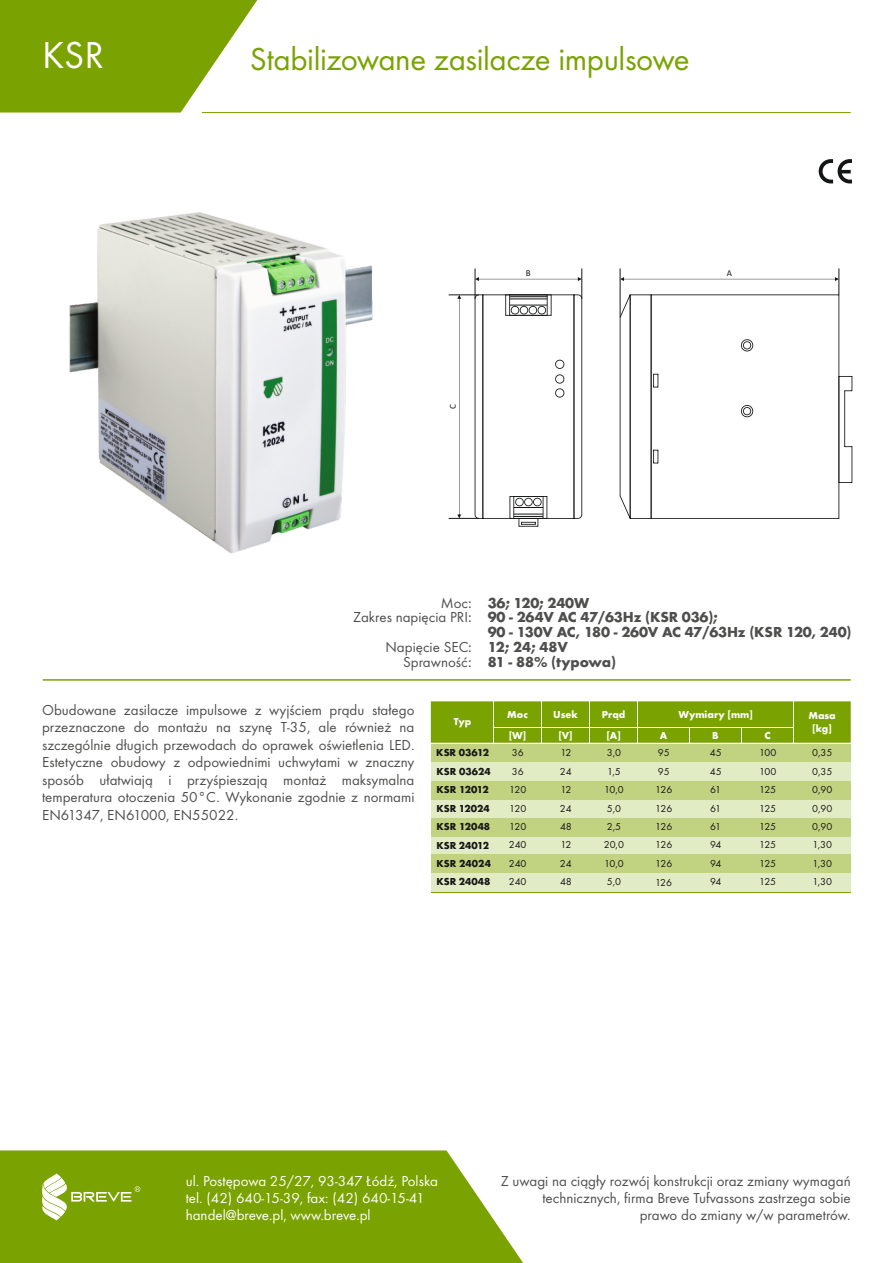
<style>
.page{position:relative;width:893px;height:1263px;background:#fff}
.page>*{position:absolute;margin:0;border:0;box-sizing:border-box;transform-origin:0 0}
.t1{font:39px "Futura TEE";color:#fff}
.t2{font:33px "Futura TEE";letter-spacing:-.015em;color:#7aa200}
.t3{font:15px/17.4px "Futura TEE";color:#4e4e4d;text-align:right}
.t4{font:700 15px/14.9px "Futura TEE";letter-spacing:-.01em;color:#4e4e4d}
.t5{font:15px/17.4px "Futura TEE";color:#fff}
.t6{font:10.5px/18.9px "Futura TEE";color:#151616}
.t7{font:700 10.5px/18.9px "Futura TEE";color:#151616}
.t8{font:700 10.5px/12.8px "Futura TEE";color:#fff;text-align:center}
.t9{font:700 10.5px "Futura TEE";letter-spacing:-.025em;color:#151616}
.t10{font:9px "Calibri";color:#151616}
.s1{font-weight:400}
.s2{font-family:"Calibri";font-weight:400}
.s3{font-family:"Calibri"}
</style>
<div class="page">
<svg style="left:0;top:1150px;width:523px;height:113px;background:#85a915"></svg>
<svg style="left:40px;top:1173px;width:100px;height:47px"></svg>
<hr style="left:43px;top:679px;width:808px;height:1px;background:#7aa200">
<hr style="left:202px;top:112px;width:649px;height:1px;background:#7aa200">
<svg style="left:0;top:0;width:258px;height:113px;background:#8eb026"></svg>
<svg style="left:819px;top:159px;width:33px;height:24px"></svg>
<svg style="left:620px;top:268px;width:232px;height:251px"></svg>
<svg style="left:475px;top:294px;width:107px;height:233px"></svg>
<hr style="left:581px;top:268px;width:1px;height:31px;background:#151616">
<hr style="left:475px;top:268px;width:1px;height:31px;background:#151616">
<svg style="left:475px;top:277px;width:107px;height:4px"></svg>
<hr style="left:449px;top:518px;width:30px;height:1px;background:#151616">
<hr style="left:449px;top:295px;width:30px;height:1px;background:#151616">
<svg style="left:457px;top:295px;width:4px;height:223px"></svg>
<div style="left:431px;top:743px;width:420px;height:19px;background:#c1d381"></div>
<div style="left:431px;top:762px;width:420px;height:19px;background:#e2ecc4"></div>
<svg style="left:431px;top:701px;width:420px;height:42px;background:#7fa509"></svg>
<hr style="left:637px;top:701px;width:1px;height:41px;background:#fff">
<hr style="left:431px;top:743px;width:420px;height:1px;background:#fff">
<hr style="left:541px;top:701px;width:1px;height:42px;background:#fff">
<hr style="left:589px;top:701px;width:1px;height:42px;background:#fff">
<div style="left:431px;top:799px;width:420px;height:19px;background:#e2ecc4"></div>
<div style="left:431px;top:781px;width:420px;height:18px;background:#c1d381"></div>
<div style="left:431px;top:836px;width:420px;height:19px;background:#e2ecc4"></div>
<div style="left:431px;top:818px;width:420px;height:18px;background:#c1d381"></div>
<div style="left:431px;top:873px;width:420px;height:18px;background:#e2ecc4"></div>
<div style="left:431px;top:855px;width:420px;height:18px;background:#c1d381"></div>
<hr style="left:431px;top:891px;width:420px;height:1px;background:#7aa200">
<img style="left:69px;top:212px;width:304px;height:342px">
<h1 class="t1" style="left:42px;top:39px;width:63px">KSR</h1>
<h2 class="t2" style="left:250px;top:45px;width:441px">Stabilizowane zasilacze impulsowe</h2>
<p class="t10" style="left:449px;top:409px;width:6px;rotate:-90deg">C</p>
<p class="t10" style="left:526px;top:269px;width:6px">B</p>
<p class="t10" style="left:727px;top:269px;width:7px">A</p>
<p class="t4" style="left:441px;top:596px;width:150px"><span class="s1">Moc</span><span class="s2">:</span> 36; 120; 240W</p>
<p class="t4" style="left:488px;top:611px;width:365px">90 - 264V AC 47/63Hz (KSR 036);<br>90 - 130V AC, 180 - 260V AC 47/63Hz (KSR 120, 240)<br>12; 24; 48V</p>
<p class="t3" style="left:353px;top:604px;width:120px;line-height:29.8px">Zakres napięcia PRI<span class="s3">:<br></span>Napięcie SEC<span class="s3">:</span></p>
<p class="t4" style="left:488px;top:656px;width:130px">81 - 88% (typowa)</p>
<p class="t3" style="left:403px;top:655px;width:70px">Sprawność<span class="s3">:</span></p>
<p class="t3" style="left:42px;top:703px;width:374px;text-align:justify">Obudowane zasilacze impulsowe z wyjściem prądu stałego przeznaczone do montażu na szynę T-35, ale również na szczególnie długich przewodach do oprawek oświetlenia LED.<br>Estetyczne obudowy z odpowiednimi uchwytami w znaczny sposób ułatwiają i przyśpieszają montaż maksymalna temperatura otoczenia 50°C. Wykonanie zgodnie z normami EN61347, EN61000, EN55022.</p>
<p class="t8" style="left:454px;top:716px;width:19px">Typ</p>
<p class="t7" style="left:436px;top:744px;width:56px">KSR 03612<br>KSR 03624</p>
<p class="t8" style="left:678px;top:709px;width:76px">Wymiary [mm]</p>
<p class="t8" style="left:553px;top:709px;width:26px">Usek</p>
<p class="t6" style="left:560px;top:744px;width:13px">12<br>24</p>
<p class="t8" style="left:602px;top:709px;width:25px">Prąd</p>
<p class="t6" style="left:607px;top:744px;width:16px">3,0</p>
<p class="t6" style="left:658px;top:744px;width:13px">95</p>
<p class="t6" style="left:710px;top:744px;width:13px">45</p>
<p class="t6" style="left:759px;top:744px;width:19px">100</p>
<p class="t6" style="left:812px;top:744px;width:22px">0,35</p>
<p class="t6" style="left:607px;top:763px;width:15px">1,5</p>
<p class="t6" style="left:658px;top:763px;width:13px">95</p>
<p class="t6" style="left:710px;top:763px;width:13px">45</p>
<p class="t6" style="left:759px;top:763px;width:19px">100</p>
<p class="t6" style="left:812px;top:763px;width:22px">0,35</p>
<p class="t8" style="left:507px;top:709px;width:22px">Moc</p>
<p class="t6" style="left:512px;top:744px;width:13px">36<br>36</p>
<p class="t8" style="left:808px;top:710px;width:29px">Masa [kg]</p>
<p class="t8" style="left:509px;top:730px;width:19px">[W]</p>
<p class="t8" style="left:606px;top:730px;width:16px">[A]</p>
<p class="t8" style="left:558px;top:730px;width:16px">[V]</p>
<p class="t8" style="left:660px;top:730px;width:9px">A</p>
<p class="t8" style="left:712px;top:730px;width:8px">B</p>
<p class="t8" style="left:764px;top:730px;width:8px">C</p>
<p class="t9" style="left:437px;top:785px;width:54px">KSR 12012</p>
<p class="t6" style="left:509px;top:781px;width:18px">120</p>
<p class="t6" style="left:560px;top:781px;width:13px">12</p>
<p class="t6" style="left:604px;top:781px;width:21px">10,0</p>
<p class="t6" style="left:655px;top:781px;width:18px">126</p>
<p class="t6" style="left:710px;top:781px;width:12px">61</p>
<p class="t6" style="left:759px;top:781px;width:18px">125</p>
<p class="t6" style="left:812px;top:781px;width:22px">0,90</p>
<p class="t7" style="left:436px;top:800px;width:55px">KSR 12024</p>
<p class="t6" style="left:509px;top:799px;width:18px">120</p>
<p class="t6" style="left:560px;top:799px;width:13px">24</p>
<p class="t6" style="left:607px;top:799px;width:16px">5,0</p>
<p class="t6" style="left:655px;top:799px;width:18px">126</p>
<p class="t6" style="left:710px;top:799px;width:12px">61</p>
<p class="t6" style="left:759px;top:799px;width:18px">125</p>
<p class="t6" style="left:812px;top:799px;width:22px">0,90</p>
<p class="t7" style="left:437px;top:818px;width:55px">KSR 12048</p>
<p class="t6" style="left:509px;top:818px;width:18px">120</p>
<p class="t6" style="left:560px;top:818px;width:13px">48</p>
<p class="t6" style="left:607px;top:818px;width:16px">2,5</p>
<p class="t6" style="left:655px;top:818px;width:18px">126</p>
<p class="t6" style="left:710px;top:818px;width:12px">61</p>
<p class="t6" style="left:759px;top:818px;width:18px">125</p>
<p class="t6" style="left:812px;top:818px;width:22px">0,90</p>
<p class="t7" style="left:436px;top:836px;width:54px">KSR 24012</p>
<p class="t6" style="left:509px;top:836px;width:19px">240</p>
<p class="t6" style="left:560px;top:836px;width:13px">12</p>
<p class="t6" style="left:604px;top:836px;width:22px">20,0</p>
<p class="t6" style="left:655px;top:836px;width:18px">126</p>
<p class="t6" style="left:710px;top:836px;width:13px">94</p>
<p class="t6" style="left:759px;top:836px;width:18px">125</p>
<p class="t6" style="left:812px;top:836px;width:21px">1,30</p>
<p class="t7" style="left:437px;top:855px;width:56px">KSR 24024</p>
<p class="t6" style="left:509px;top:855px;width:19px">240</p>
<p class="t6" style="left:560px;top:855px;width:13px">24</p>
<p class="t6" style="left:604px;top:855px;width:21px">10,0</p>
<p class="t6" style="left:655px;top:855px;width:18px">126</p>
<p class="t6" style="left:710px;top:855px;width:13px">94</p>
<p class="t6" style="left:759px;top:855px;width:18px">125</p>
<p class="t6" style="left:812px;top:855px;width:21px">1,30</p>
<p class="t7" style="left:436px;top:873px;width:56px">KSR 24048</p>
<p class="t6" style="left:509px;top:873px;width:19px">240</p>
<p class="t6" style="left:560px;top:873px;width:13px">48</p>
<p class="t6" style="left:607px;top:873px;width:16px">5,0</p>
<p class="t6" style="left:655px;top:873px;width:18px">126</p>
<p class="t6" style="left:710px;top:873px;width:13px">94</p>
<p class="t6" style="left:759px;top:873px;width:18px">125</p>
<p class="t6" style="left:812px;top:873px;width:21px">1,30</p>
<p class="t5" style="left:186px;top:1173px;width:254px">ul. Postępowa 25/27, 93-347 Łódź, Polska tel. (42) 640-15-39, fax: (42) 640-15-41 handel@breve.pl, www.breve.pl</p>
<p class="t3" style="left:501px;top:1173px;width:351px">Z uwagi na ciągły rozwój konstrukcji oraz zmiany wymagań technicznych, firma Breve Tufvassons zastrzega sobie<br>prawo do zmiany w/w parametrów.</p>
</div>
